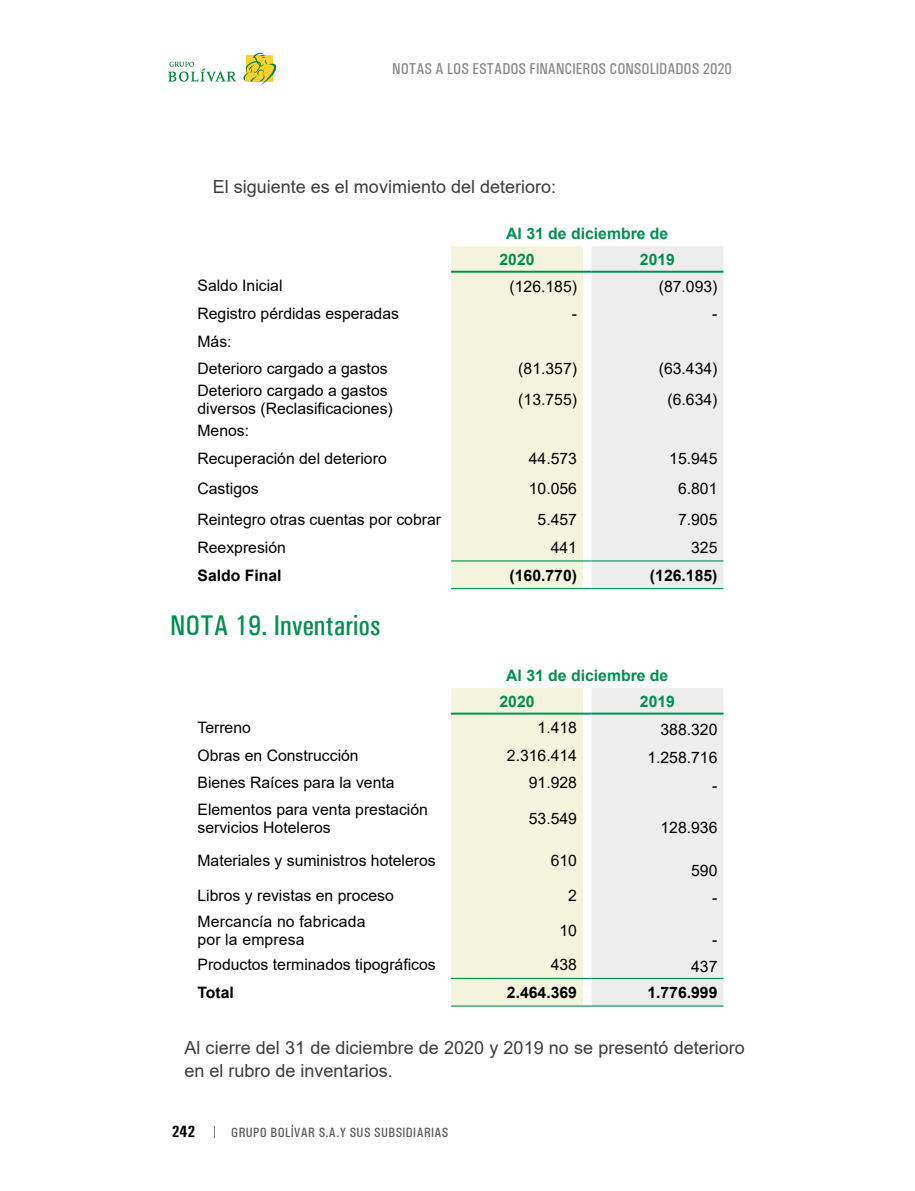
<style>
.page{position:relative;width:915px;height:1191px;background:#fff}
.page>*{position:absolute;margin:0;border:0;box-sizing:border-box;transform-origin:0 0}
.T1{font:500 28.5px "Univers Condensed";color:#008e50}
.CuerpoTexto{font:18px/23.2px "Arial";color:#3c3c3b}
.t1{font:700 16.5px "Univers Condensed";color:#000}
.CuerpoTexto-Tablas{font:15.75px/18px "Arial";color:#000}
.CuerpoTexto-Tablas-2{font:700 15.75px "Arial";color:#000}
.CuerpoTexto-Tablas-3{font:700 15.75px "Arial";color:#008e50}
.t2{font:500 15.75px "Univers Condensed";color:#878787}
.t3{font:500 13.5px "Univers Condensed";letter-spacing:.03em;color:#575756}
.s1{font-weight:700;font-size:12px;color:#000}
</style>
<div class="page">
<svg style="left:168px;top:52px;width:109px;height:34px"></svg>
<div style="left:451px;top:246px;width:132px;height:342px;background:#f4f4dd"></div>
<svg style="left:591px;top:246px;width:132px;height:342px;background:#ededed"></svg>
<hr style="left:451px;top:271px;width:132px;height:2px;background:#008e50">
<svg style="left:583px;top:271px;width:8px;height:2px"></svg>
<hr style="left:591px;top:271px;width:132px;height:2px;background:#008e50">
<hr style="left:451px;top:560px;width:132px;height:1px;background:#008e50">
<hr style="left:591px;top:560px;width:132px;height:1px;background:#008e50">
<hr style="left:451px;top:588px;width:132px;height:1px;background:#008e50">
<hr style="left:591px;top:588px;width:132px;height:1px;background:#008e50">
<svg style="left:451px;top:688px;width:272px;height:318px;background:#eeefe4"></svg>
<hr style="left:591px;top:1005px;width:132px;height:1px;background:#008e50">
<p class="t2" style="left:392px;top:60px;width:341px">NOTAS A LOS ESTADOS FINANCIEROS CONSOLIDADOS 2020</p>
<p class="CuerpoTexto" style="left:213px;top:175px;width:345px">El siguiente es el movimiento del deterioro:</p>
<p class="CuerpoTexto-Tablas-3" style="left:506px;top:222px;width:163px">Al 31 de diciembre de</p>
<p class="CuerpoTexto-Tablas-3" style="left:499px;top:248px;width:37px">2020</p>
<p class="CuerpoTexto-Tablas-3" style="left:639px;top:248px;width:37px">2019</p>
<p class="CuerpoTexto-Tablas" style="left:197px;top:277px;width:86px">Saldo Inicial</p>
<p class="CuerpoTexto-Tablas" style="left:509px;top:277px;width:69px">(126.185)</p>
<p class="CuerpoTexto-Tablas" style="left:658px;top:277px;width:60px">(87.093)</p>
<p class="CuerpoTexto-Tablas" style="left:197px;top:304px;width:203px">Registro pérdidas esperadas</p>
<p class="CuerpoTexto-Tablas" style="left:571px;top:304px;width:7px">-</p>
<p class="CuerpoTexto-Tablas" style="left:712px;top:304px;width:7px">-</p>
<p class="CuerpoTexto-Tablas" style="left:197px;top:332px;width:36px">Más:</p>
<p class="CuerpoTexto-Tablas" style="left:197px;top:359px;width:191px">Deterioro cargado a gastos</p>
<p class="CuerpoTexto-Tablas" style="left:518px;top:359px;width:60px">(81.357)</p>
<p class="CuerpoTexto-Tablas" style="left:658px;top:359px;width:60px">(63.434)</p>
<p class="CuerpoTexto-Tablas" style="left:197px;top:381px;width:197px">Deterioro cargado a gastos diversos (Reclasificaciones)</p>
<p class="CuerpoTexto-Tablas" style="left:518px;top:390px;width:60px">(13.755)</p>
<p class="CuerpoTexto-Tablas" style="left:667px;top:390px;width:51px">(6.634)</p>
<p class="CuerpoTexto-Tablas" style="left:197px;top:421px;width:53px">Menos:</p>
<p class="CuerpoTexto-Tablas" style="left:197px;top:449px;width:191px">Recuperación del deterioro</p>
<p class="CuerpoTexto-Tablas" style="left:528px;top:449px;width:50px">44.573</p>
<p class="CuerpoTexto-Tablas" style="left:669px;top:449px;width:50px">15.945</p>
<p class="CuerpoTexto-Tablas" style="left:197px;top:480px;width:63px">Castigos</p>
<p class="CuerpoTexto-Tablas" style="left:528px;top:480px;width:50px">10.056</p>
<p class="CuerpoTexto-Tablas" style="left:677px;top:480px;width:41px">6.801</p>
<p class="CuerpoTexto-Tablas" style="left:197px;top:510px;width:245px">Reintegro otras cuentas por cobrar</p>
<p class="CuerpoTexto-Tablas" style="left:537px;top:510px;width:41px">5.457</p>
<p class="CuerpoTexto-Tablas" style="left:677px;top:510px;width:41px">7.905</p>
<p class="CuerpoTexto-Tablas" style="left:197px;top:538px;width:90px">Reexpresión</p>
<p class="CuerpoTexto-Tablas" style="left:550px;top:538px;width:28px">441</p>
<p class="CuerpoTexto-Tablas" style="left:691px;top:538px;width:28px">325</p>
<p class="CuerpoTexto-Tablas-2" style="left:197px;top:564px;width:86px">Saldo Final</p>
<p class="CuerpoTexto-Tablas-2" style="left:509px;top:564px;width:69px">(160.770)</p>
<p class="CuerpoTexto-Tablas-2" style="left:649px;top:564px;width:69px">(126.185)</p>
<p class="T1" style="left:170px;top:609px;width:212px">NOTA 19. Inventarios</p>
<p class="CuerpoTexto-Tablas-3" style="left:506px;top:664px;width:163px">Al 31 de diciembre de</p>
<p class="CuerpoTexto-Tablas-3" style="left:499px;top:690px;width:37px">2020</p>
<p class="CuerpoTexto-Tablas-3" style="left:639px;top:690px;width:37px">2019</p>
<p class="CuerpoTexto-Tablas" style="left:197px;top:718px;width:55px">Terreno</p>
<p class="CuerpoTexto-Tablas" style="left:537px;top:718px;width:41px">1.418</p>
<p class="CuerpoTexto-Tablas" style="left:660px;top:720px;width:58px">388.320</p>
<p class="CuerpoTexto-Tablas" style="left:197px;top:746px;width:163px">Obras en Construcción</p>
<p class="CuerpoTexto-Tablas" style="left:506px;top:746px;width:72px">2.316.414</p>
<p class="CuerpoTexto-Tablas" style="left:647px;top:748px;width:72px">1.258.716</p>
<p class="CuerpoTexto-Tablas" style="left:197px;top:774px;width:198px">Bienes Raíces para la venta</p>
<p class="CuerpoTexto-Tablas" style="left:528px;top:774px;width:50px">91.928</p>
<p class="CuerpoTexto-Tablas" style="left:712px;top:776px;width:7px">-</p>
<p class="CuerpoTexto-Tablas" style="left:197px;top:800px;width:232px">Elementos para venta prestación servicios Hoteleros</p>
<p class="CuerpoTexto-Tablas" style="left:528px;top:809px;width:50px">53.549</p>
<p class="CuerpoTexto-Tablas" style="left:660px;top:818px;width:58px">128.936</p>
<p class="CuerpoTexto-Tablas" style="left:197px;top:851px;width:240px">Materiales y suministros hoteleros</p>
<p class="CuerpoTexto-Tablas" style="left:550px;top:851px;width:28px">610</p>
<p class="CuerpoTexto-Tablas" style="left:691px;top:861px;width:28px">590</p>
<p class="CuerpoTexto-Tablas" style="left:197px;top:886px;width:198px">Libros y revistas en proceso</p>
<p class="CuerpoTexto-Tablas" style="left:568px;top:886px;width:10px">2</p>
<p class="CuerpoTexto-Tablas" style="left:712px;top:888px;width:7px">-</p>
<p class="CuerpoTexto-Tablas" style="left:197px;top:912px;width:169px">Mercancía no fabricada por la empresa</p>
<p class="CuerpoTexto-Tablas" style="left:559px;top:921px;width:19px">10</p>
<p class="CuerpoTexto-Tablas" style="left:712px;top:930px;width:7px">-</p>
<p class="CuerpoTexto-Tablas" style="left:197px;top:955px;width:240px">Productos terminados tipográficos</p>
<p class="CuerpoTexto-Tablas" style="left:550px;top:955px;width:28px">438</p>
<p class="CuerpoTexto-Tablas" style="left:691px;top:957px;width:28px">437</p>
<p class="CuerpoTexto-Tablas-2" style="left:197px;top:981px;width:38px">Total</p>
<p class="CuerpoTexto-Tablas-2" style="left:506px;top:981px;width:72px">2.464.369</p>
<p class="CuerpoTexto-Tablas-2" style="left:647px;top:981px;width:72px">1.776.999</p>
<p class="CuerpoTexto" style="left:184px;top:1036px;width:561px">Al cierre del 31 de diciembre de 2020 y 2019 no se presentó deterioro en el rubro de inventarios.</p>
<p class="t1" style="left:172px;top:1121px;width:25px">242</p>
<p class="t3" style="left:212px;top:1124px;width:238px"><span class="s1">|</span> GRUPO BOLÍVAR S.A.Y SUS SUBSIDIARIAS</p>
</div>
